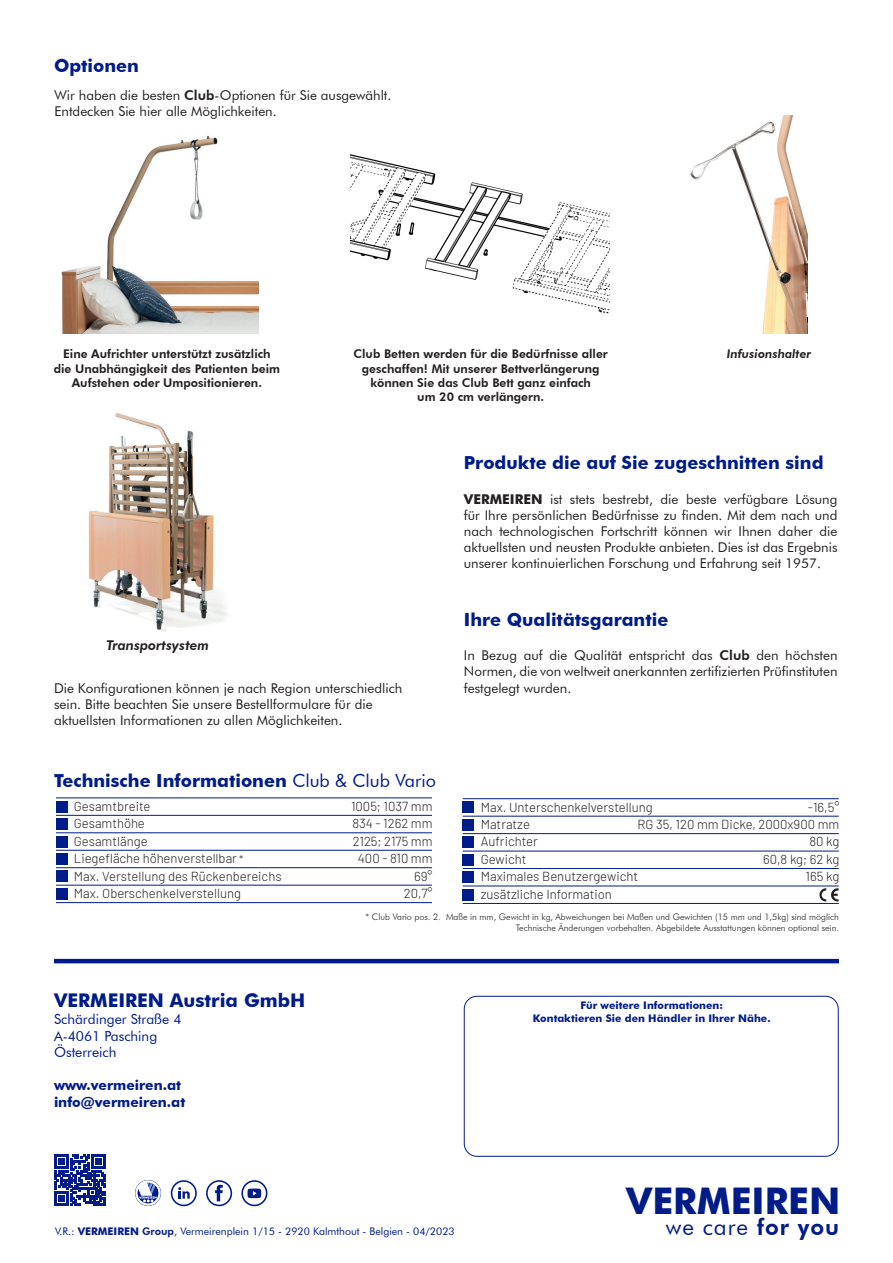
<style>
.page{position:relative;width:893px;height:1263px;background:#fff}
.page>*{position:absolute;margin:0;border:0;box-sizing:border-box;transform-origin:0 0}
.t1{font:700 36.75px "Futura BT";color:#001c88}
.t2{font:22.65px "Futura BT";letter-spacing:.04em;color:#001c88}
.t3{font:700 18.9px "Futura BT";color:#001c88}
.t4{font:700 18px "Futura BT";color:#001c88}
.t5{font:13.8px "Futura BT";color:#001c88}
.t6{font:700 13.8px "Futura BT";color:#001c88}
.t7{font:13.5px/16.2px "Futura BT";color:#231f20;text-align:justify}
.t8{font:italic 800 13.5px "Futura BT";color:#231f20}
.t9{font:300 13.05px "Barlow";color:#231f20}
.t10{font:800 12px/14.4px "Futura BT";color:#231f20;text-align:center}
.t11{font:italic 800 12px "Futura BT";color:#231f20}
.t12{font:10.5px "Futura BT";color:#001c88}
.t13{font:700 10.5px "Futura BT";color:#001c88}
.t14{font:300 9px "Futura BT";color:#231f20}
.s1{font-weight:800}
.s2{font-weight:400}
.s3{font-size:10.5px}
.s4{font-weight:700}
</style>
<div class="page">
<div style="left:56px;top:801px;width:11px;height:11px;background:#001c88"></div>
<div style="left:56px;top:818px;width:11px;height:12px;background:#001c88"></div>
<div style="left:56px;top:836px;width:11px;height:11px;background:#001c88"></div>
<div style="left:56px;top:853px;width:11px;height:12px;background:#001c88"></div>
<div style="left:56px;top:871px;width:11px;height:11px;background:#001c88"></div>
<div style="left:56px;top:888px;width:11px;height:11px;background:#001c88"></div>
<hr style="left:56px;top:902px;width:376px;height:1px;background:#001c88">
<hr style="left:56px;top:885px;width:376px;height:1px;background:#001c88">
<hr style="left:56px;top:867px;width:376px;height:1px;background:#001c88">
<hr style="left:56px;top:850px;width:376px;height:1px;background:#001c88">
<hr style="left:56px;top:832px;width:376px;height:1px;background:#001c88">
<hr style="left:56px;top:815px;width:376px;height:1px;background:#001c88">
<hr style="left:56px;top:798px;width:376px;height:1px;background:#001c88">
<div style="left:463px;top:802px;width:11px;height:11px;background:#001c88"></div>
<div style="left:463px;top:819px;width:11px;height:11px;background:#001c88"></div>
<div style="left:463px;top:837px;width:11px;height:11px;background:#001c88"></div>
<div style="left:463px;top:854px;width:11px;height:11px;background:#001c88"></div>
<div style="left:463px;top:871px;width:11px;height:12px;background:#001c88"></div>
<div style="left:463px;top:889px;width:11px;height:11px;background:#001c88"></div>
<hr style="left:463px;top:903px;width:376px;height:1px;background:#001c88">
<hr style="left:463px;top:886px;width:376px;height:1px;background:#001c88">
<hr style="left:463px;top:868px;width:376px;height:1px;background:#001c88">
<hr style="left:463px;top:851px;width:376px;height:1px;background:#001c88">
<hr style="left:463px;top:833px;width:376px;height:1px;background:#001c88">
<hr style="left:463px;top:816px;width:376px;height:1px;background:#001c88">
<hr style="left:463px;top:798px;width:376px;height:1px;background:#001c88">
<svg style="left:819px;top:888px;width:20px;height:13px"></svg>
<svg style="left:54px;top:1154px;width:52px;height:52px"></svg>
<div style="left:171px;top:1180px;width:26px;height:26px;border:2px solid #001c88;border-radius:50%"></div>
<svg style="left:178px;top:1187px;width:12px;height:11px"></svg>
<div style="left:206px;top:1180px;width:26px;height:26px;border:2px solid #001c88;border-radius:50%"></div>
<svg style="left:215px;top:1185px;width:8px;height:16px"></svg>
<div style="left:241px;top:1180px;width:26px;height:26px;border:2px solid #001c88;border-radius:50%"></div>
<svg style="left:247px;top:1188px;width:14px;height:10px"></svg>
<div style="left:464px;top:996px;width:375px;height:161px;border:1px solid #001c88;border-radius:13px"></div>
<div style="left:135px;top:1180px;width:26px;height:26px;border:1px solid #001c88;border-radius:50%"></div>
<svg style="left:136px;top:1181px;width:24px;height:24px"></svg>
<hr style="left:54px;top:959px;width:785px;height:4px;background:#001c88">
<img style="left:61px;top:135px;width:198px;height:198px">
<img style="left:88px;top:413px;width:140px;height:219px">
<img style="left:350px;top:154px;width:260px;height:160px">
<img style="left:690px;top:116px;width:117px;height:217px">
<p class="t4" style="left:54px;top:55px;width:86px">Optionen</p>
<p class="t7" style="left:55px;top:87px;width:338px">Wir haben die besten <span class="s1">Club</span>-Optionen für Sie ausgewählt.<br>Entdecken Sie hier alle Möglichkeiten.</p>
<p class="t10" style="left:54px;top:347px;width:228px">Eine Aufrichter unterstützt zusätzlich die Unabhängigkeit des Patienten beim<br>Aufstehen oder Umpositionieren.</p>
<p class="t10" style="left:354px;top:347px;width:256px">Club Betten werden für die Bedürfnisse aller geschaffen! Mit unserer Bettverlängerung können Sie das Club Bett ganz einfach</p>
<p class="t10" style="left:417px;top:390px;width:128px">um 20 cm verlängern.</p>
<p class="t11" style="left:727px;top:347px;width:86px">Infusionshalter</p>
<p class="t8" style="left:106px;top:637px;width:104px">Transportsystem</p>
<p class="t7" style="left:54px;top:680px;width:350px;text-align:left">Die Konfigurationen können je nach Region unterschiedlich sein. Bitte beachten Sie unsere Bestellformulare für die aktuellsten Informationen zu allen Möglichkeiten.</p>
<p class="t4" style="left:54px;top:770px;width:384px">Technische Informationen <span class="s2">Club &amp; Club Vario</span></p>
<p class="t9" style="left:74px;top:797px;width:78px">Gesamtbreite</p>
<p class="t9" style="left:351px;top:797px;width:83px">1005; 1037 mm</p>
<p class="t9" style="left:74px;top:814px;width:73px">Gesamthöhe</p>
<p class="t9" style="left:352px;top:814px;width:82px">834 - 1262 mm</p>
<p class="t9" style="left:74px;top:832px;width:75px">Gesamtlänge</p>
<p class="t9" style="left:353px;top:832px;width:81px">2125; 2175 mm</p>
<p class="t9" style="left:74px;top:849px;width:171px">Liegefläche höhenverstellbar <span class="s3">*</span></p>
<p class="t9" style="left:358px;top:849px;width:76px">400 - 810 mm</p>
<p class="t9" style="left:74px;top:866px;width:209px">Max. Verstellung des Rückenbereichs</p>
<p class="t9" style="left:414px;top:866px;width:20px">69°</p>
<p class="t9" style="left:74px;top:884px;width:169px">Max. Oberschenkelverstellung</p>
<p class="t9" style="left:404px;top:884px;width:30px">20,7°</p>
<p class="t4" style="left:464px;top:452px;width:361px">Produkte die auf Sie zugeschnitten sind</p>
<p class="t7" style="left:464px;top:490px;width:375px"><span class="s4">VERMEIREN</span> ist stets bestrebt, die beste verfügbare Lösung für Ihre persönlichen Bedürfnisse zu finden. Mit dem nach und nach technologischen Fortschritt können wir Ihnen daher die aktuellsten und neusten Produkte anbieten. Dies ist das Ergebnis unserer kontinuierlichen Forschung und Erfahrung seit 1957.</p>
<p class="t4" style="left:464px;top:609px;width:206px">Ihre Qualitätsgarantie</p>
<p class="t7" style="left:464px;top:647px;width:375px">In Bezug auf die Qualität entspricht das <span class="s1">Club</span> den höchsten Normen, die von weltweit anerkannten zertifizierten Prüfinstituten festgelegt wurden.</p>
<p class="t9" style="left:481px;top:798px;width:174px">Max. Unterschenkelverstellung</p>
<p class="t9" style="left:808px;top:798px;width:33px">-16,5°</p>
<p class="t9" style="left:481px;top:815px;width:51px">Matratze</p>
<p class="t9" style="left:637px;top:815px;width:203px">RG 35, 120 mm Dicke, 2000x900 mm</p>
<p class="t9" style="left:481px;top:832px;width:59px">Aufrichter</p>
<p class="t9" style="left:809px;top:832px;width:32px">80 kg</p>
<p class="t9" style="left:481px;top:850px;width:47px">Gewicht</p>
<p class="t9" style="left:763px;top:850px;width:78px">60,8 kg; 62 kg</p>
<p class="t9" style="left:481px;top:867px;width:159px">Maximales Benutzergewicht</p>
<p class="t9" style="left:806px;top:867px;width:35px">165 kg</p>
<p class="t9" style="left:481px;top:884px;width:133px">zusätzliche Information</p>
<p class="t3" style="left:54px;top:989px;width:253px">VERMEIREN Austria GmbH</p>
<p class="t5" style="left:54px;top:1011px;width:129px">Schärdinger Straße 4</p>
<p class="t5" style="left:54px;top:1027px;width:105px">A-4061 Pasching</p>
<p class="t5" style="left:54px;top:1044px;width:64px">Österreich</p>
<p class="t6" style="left:54px;top:1077px;width:129px">www.vermeiren.at</p>
<p class="t6" style="left:54px;top:1094px;width:133px">info@vermeiren.at</p>
<p class="t14" style="left:366px;top:911px;width:475px">* Club Vario pos. 2. Maße in mm, Gewicht in kg, Abweichungen bei Maßen und Gewichten (15 mm und 1,5kg) sind möglich</p>
<p class="t14" style="left:516px;top:922px;width:325px">Technische Änderungen vorbehalten. Abgebildete Ausstattungen können optional sein.</p>
<p class="t13" style="left:580px;top:999px;width:144px">Für weitere Informationen:</p>
<p class="t13" style="left:533px;top:1011px;width:239px">Kontaktieren Sie den Händler in Ihrer Nähe.</p>
<p class="t1" style="left:626px;top:1178px;width:216px">VERMEIREN</p>
<p class="t12" style="left:55px;top:1225px;width:401px">V.R.: <span class="s4">VERMEIREN</span> <span class="s1">Group</span>, Vermeirenplein 1/15 - 2920 Kalmthout - Belgien - 04/2023</p>
<p class="t2" style="left:666px;top:1213px;width:175px">we care <span class="s1">for you</span></p>
</div>
